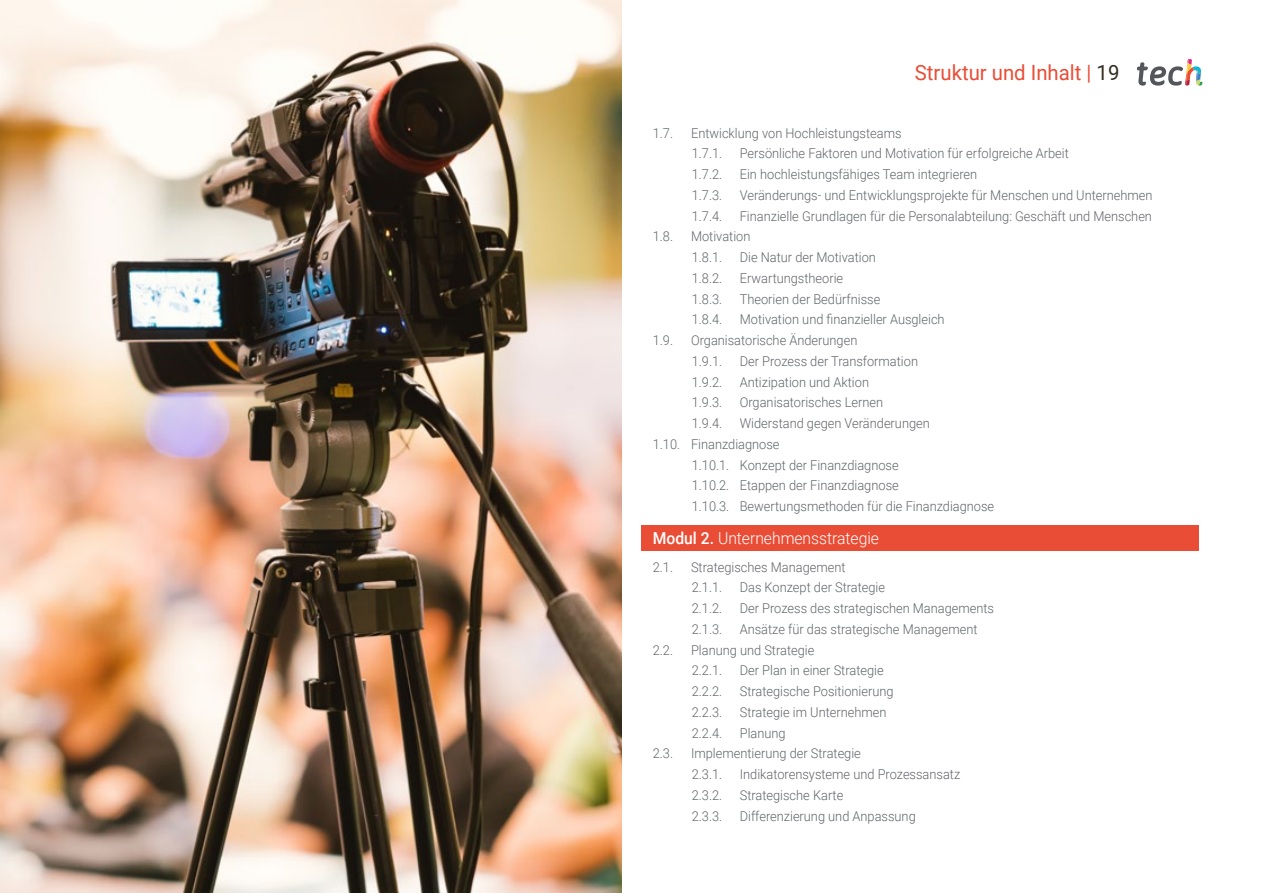
<style>
.page{position:relative;width:1263px;height:893px;background:#fff}
.page>*{position:absolute;margin:0;border:0;box-sizing:border-box;transform-origin:0 0}
.t1{font:21px "Roboto";color:#e94d35}
.t2{font:300 16.5px "Roboto";color:#fff;scale:.95 1}
.t3{font:300 13.5px/20.7px "Roboto";color:#61646a;scale:.95 1}
.s1{color:#312e20}
.s2{font-weight:500}
</style>
<div class="page">
<svg style="left:1137px;top:59px;width:65px;height:27px"></svg>
<div style="left:642px;top:526px;width:557px;height:25px;background:#e94d35"></div>
<img style="left:0;top:0;width:622px;height:893px">
<h1 class="t1" style="left:915px;top:57px;width:206px">Struktur und Inhalt | <span class="s1">19</span></h1>
<p class="t3" style="left:653px;top:122px;width:23px">1.7.</p>
<p class="t3" style="left:691px;top:122px;width:223px">Entwicklung von Hochleistungsteams<br>1.7.1.</p>
<p class="t3" style="left:740px;top:143px;width:348px">Persönliche Faktoren und Motivation für erfolgreiche Arbeit</p>
<p class="t3" style="left:692px;top:164px;width:34px">1.7.2.</p>
<p class="t3" style="left:740px;top:164px;width:251px">Ein hochleistungsfähiges Team integrieren</p>
<p class="t3" style="left:692px;top:184px;width:34px">1.7.3.</p>
<p class="t3" style="left:740px;top:184px;width:436px">Veränderungs- und Entwicklungsprojekte für Menschen und Unternehmen</p>
<p class="t3" style="left:692px;top:205px;width:34px">1.7.4.</p>
<p class="t3" style="left:740px;top:205px;width:435px">Finanzielle Grundlagen für die Personalabteilung: Geschäft und Menschen</p>
<p class="t3" style="left:653px;top:226px;width:23px">1.8.</p>
<p class="t3" style="left:691px;top:226px;width:64px">Motivation<br>1.8.1.</p>
<p class="t3" style="left:740px;top:247px;width:145px">Die Natur der Motivation</p>
<p class="t3" style="left:692px;top:267px;width:34px">1.8.2.</p>
<p class="t3" style="left:740px;top:267px;width:110px">Erwartungstheorie</p>
<p class="t3" style="left:692px;top:288px;width:34px">1.8.3.</p>
<p class="t3" style="left:740px;top:288px;width:149px">Theorien der Bedürfnisse</p>
<p class="t3" style="left:692px;top:309px;width:34px">1.8.4.</p>
<p class="t3" style="left:740px;top:309px;width:217px">Motivation und finanzieller Ausgleich</p>
<p class="t3" style="left:653px;top:330px;width:23px">1.9.</p>
<p class="t3" style="left:691px;top:330px;width:177px">Organisatorische Änderungen<br>1.9.1.</p>
<p class="t3" style="left:740px;top:350px;width:189px">Der Prozess der Transformation</p>
<p class="t3" style="left:692px;top:371px;width:34px">1.9.2.</p>
<p class="t3" style="left:740px;top:371px;width:138px">Antizipation und Aktion</p>
<p class="t3" style="left:692px;top:392px;width:34px">1.9.3.</p>
<p class="t3" style="left:740px;top:392px;width:152px">Organisatorisches Lernen</p>
<p class="t3" style="left:692px;top:413px;width:34px">1.9.4.</p>
<p class="t3" style="left:740px;top:413px;width:202px">Widerstand gegen Veränderungen</p>
<p class="t3" style="left:653px;top:433px;width:135px">1.10. Finanzdiagnose</p>
<p class="t3" style="left:692px;top:454px;width:219px">1.10.1. Konzept der Finanzdiagnose</p>
<p class="t3" style="left:692px;top:475px;width:219px">1.10.2. Etappen der Finanzdiagnose</p>
<p class="t3" style="left:692px;top:496px;width:320px">1.10.3. Bewertungsmethoden für die Finanzdiagnose</p>
<p class="t2" style="left:653px;top:527px;width:240px"><span class="s2">Modul 2.</span> Unternehmensstrategie</p>
<p class="t3" style="left:653px;top:556px;width:23px">2.1.</p>
<p class="t3" style="left:691px;top:556px;width:164px">Strategisches Management<br>2.1.1.</p>
<p class="t3" style="left:740px;top:577px;width:154px">Das Konzept der Strategie</p>
<p class="t3" style="left:692px;top:597px;width:34px">2.1.2.</p>
<p class="t3" style="left:740px;top:597px;width:269px">Der Prozess des strategischen Managements</p>
<p class="t3" style="left:692px;top:618px;width:34px">2.1.3.</p>
<p class="t3" style="left:740px;top:618px;width:252px">Ansätze für das strategische Management</p>
<p class="t3" style="left:653px;top:639px;width:23px">2.2.</p>
<p class="t3" style="left:691px;top:639px;width:131px">Planung und Strategie<br>2.2.1.</p>
<p class="t3" style="left:740px;top:660px;width:153px">Der Plan in einer Strategie</p>
<p class="t3" style="left:692px;top:680px;width:34px">2.2.2.</p>
<p class="t3" style="left:740px;top:680px;width:163px">Strategische Positionierung</p>
<p class="t3" style="left:692px;top:701px;width:34px">2.2.3.</p>
<p class="t3" style="left:740px;top:701px;width:156px">Strategie im Unternehmen</p>
<p class="t3" style="left:692px;top:722px;width:34px">2.2.4.</p>
<p class="t3" style="left:740px;top:722px;width:50px">Planung</p>
<p class="t3" style="left:653px;top:743px;width:23px">2.3.</p>
<p class="t3" style="left:691px;top:743px;width:180px">Implementierung der Strategie<br>2.3.1.</p>
<p class="t3" style="left:740px;top:763px;width:234px">Indikatorensysteme und Prozessansatz</p>
<p class="t3" style="left:692px;top:784px;width:34px">2.3.2.</p>
<p class="t3" style="left:740px;top:784px;width:111px">Strategische Karte</p>
<p class="t3" style="left:692px;top:805px;width:34px">2.3.3.</p>
<p class="t3" style="left:740px;top:805px;width:187px">Differenzierung und Anpassung</p>
</div>
